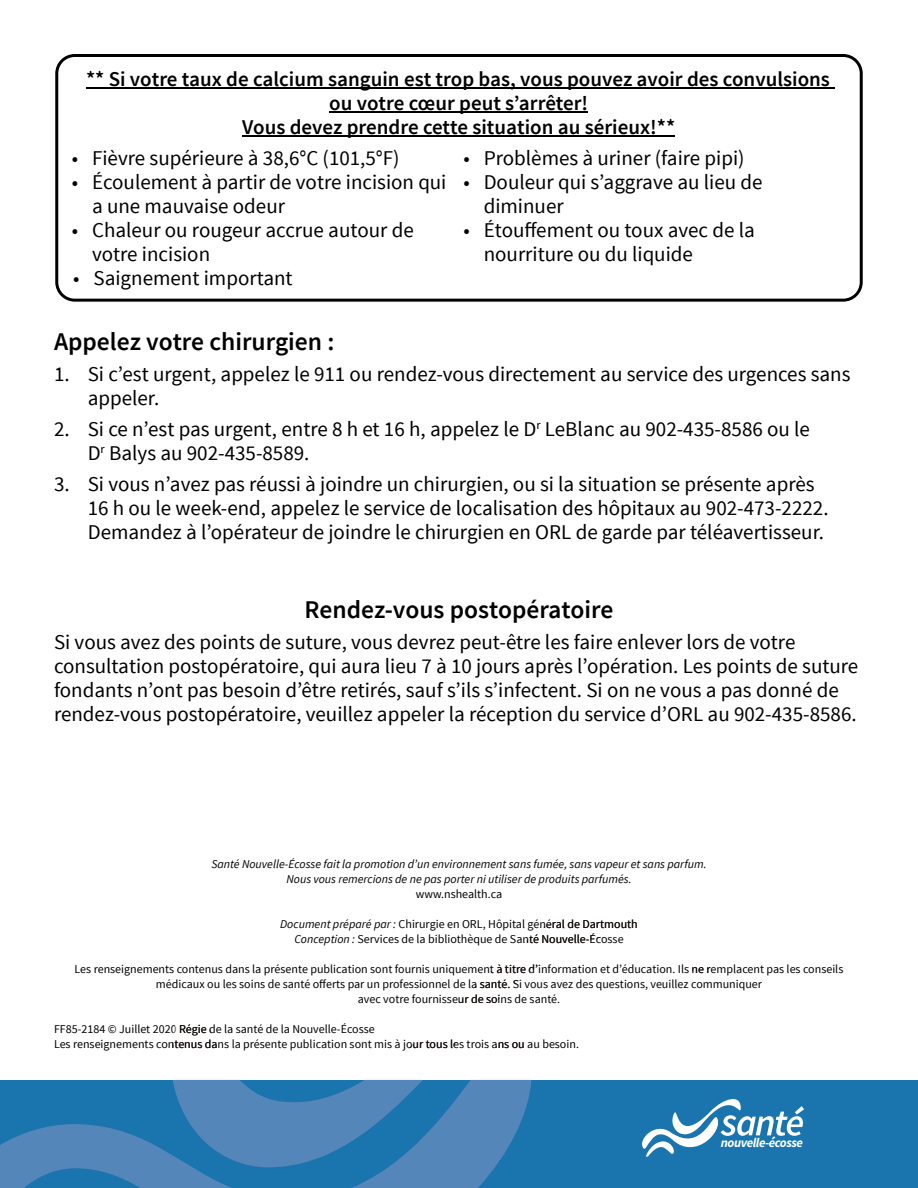
<style>
.page{position:relative;width:918px;height:1188px;background:#fff}
.page>*{position:absolute;margin:0;border:0;box-sizing:border-box;transform-origin:0 0}
.t1{font:600 25.5px "Source Sans Pro";color:#000}
.t2{font:21px/24px "Source Sans Pro";color:#000}
.t3{font:600 21px/24px "Source Sans Pro";color:#000;text-align:center}
.t4{font:italic 700 13.05px "Source Sans Pro";letter-spacing:-.035em;color:#fff}
.t5{font:12px/15px "Source Sans Pro";color:#333;text-align:center}
.t6{font:italic 12px/15px "Source Sans Pro";color:#000;text-align:center}
.t7{font:12px "Source Sans Pro";color:#000}
.s1{font-style:italic;color:#000}
.s2{color:#000}
.s3{color:#58595b}
</style>
<div class="page">
<svg style="left:55px;top:54px;width:808px;height:248px"></svg>
<div style="left:0;top:1080px;width:918px;height:108px;background:#1a74ad"></div>
<svg style="left:0;top:1124px;width:495px;height:64px;fill:#5586b9"></svg>
<svg style="left:170px;top:1079px;width:634px;height:88px"></svg>
<p class="t3" style="left:86px;top:68px;width:746px">** Si votre taux de calcium sanguin est trop bas, vous pouvez avoir des convulsions ou votre cœur peut s’arrêter!<br>Vous devez prendre cette situation au sérieux!**</p>
<p class="t2" style="left:72px;top:146px;width:329px">• Fièvre supérieure à 38,6°C (101,5°F)</p>
<p class="t2" style="left:92px;top:170px;width:356px;text-indent:-20px">• Écoulement à partir de votre incision qui a une mauvaise odeur</p>
<p class="t2" style="left:92px;top:218px;width:323px;text-indent:-20px">• Chaleur ou rougeur accrue autour de votre incision</p>
<p class="t2" style="left:73px;top:266px;width:221px">• Saignement important</p>
<p class="t2" style="left:463px;top:146px;width:283px">• Problèmes à uriner (faire pipi)</p>
<p class="t2" style="left:484px;top:170px;width:280px;text-indent:-20px">• Douleur qui s’aggrave au lieu de diminuer</p>
<p class="t2" style="left:484px;top:218px;width:273px;text-indent:-20px">• Étouffement ou toux avec de la nourriture ou du liquide</p>
<p class="t1" style="left:54px;top:326px;width:282px">Appelez votre chirurgien :</p>
<p class="t2" style="left:88px;top:363px;width:764px;text-indent:-34px">1. Si c’est urgent, appelez le 911 ou rendez-vous directement au service des urgences sans appeler.</p>
<p class="t2" style="left:88px;top:417px;width:724px;text-indent:-34px">2. Si ce n’est pas urgent, entre 8 h et 16 h, appelez le D<sup>r</sup> LeBlanc au 902-435-8586 ou le<br>D<sup>r</sup> Balys au 902-435-8589.</p>
<p class="t2" style="left:88px;top:472px;width:742px;text-indent:-34px">3. Si vous n’avez pas réussi à joindre un chirurgien, ou si la situation se présente après<br>16 h ou le week-end, appelez le service de localisation des hôpitaux au 902-473-2222.<br>Demandez à l’opérateur de joindre le chirurgien en ORL de garde par téléavertisseur.</p>
<p class="t1" style="left:305px;top:594px;width:310px">Rendez-vous postopératoire</p>
<p class="t2" style="left:54px;top:630px;width:806px">Si vous avez des points de suture, vous devrez peut-être les faire enlever lors de votre consultation postopératoire, qui aura lieu 7 à 10 jours après l’opération. Les points de suture fondants n’ont pas besoin d’être retirés, sauf s’ils s’infectent. Si on ne vous a pas donné de rendez-vous postopératoire, veuillez appeler la réception du service d’ORL au 902-435-8586.</p>
<p class="t6" style="left:211px;top:856px;width:497px">Santé Nouvelle-Écosse fait la promotion d’un environnement sans fumée, sans vapeur et sans parfum.<br>Nous vous remercions de ne pas porter ni utiliser de produits parfumés.</p>
<p class="t7" style="left:416px;top:887px;width:88px">www.nshealth.ca</p>
<p class="t5" style="left:280px;top:917px;width:359px"><span class="s1">Document préparé par :</span> Chirurgie en ORL, Hôpital général de Dartmouth<br><span class="s1">Conception :</span> Services de la bibliothèque de Santé Nouvelle-Écosse</p>
<p class="t7" style="left:319px;top:977px;width:5px">f</p>
<p class="t5" style="left:54px;top:1022px;width:322px"><span class="s2">FF85-2184</span> <span class="s3">© Juillet 2020</span> Régie de la santé de la Nouvelle-Écosse</p>
<p class="t5" style="left:75px;top:962px;width:770px">Les renseignements contenus dans la présente publication sont fournis uniquement à titre d’information et d’éducation. Ils ne remplacent pas les conseils médicaux ou les soins de santé offerts par un professionnel de la santé. Si vous avez des questions, veuillez communiquer<br>avec votre fournisseur de soins de santé.</p>
<p class="t5" style="left:54px;top:1037px;width:526px">Les renseignements contenus dans la présente publication sont mis à jour tous les trois ans ou au besoin.</p>
<p class="t4" style="left:721px;top:1134px;width:84px">nouvelle-écosse</p>
</div>
